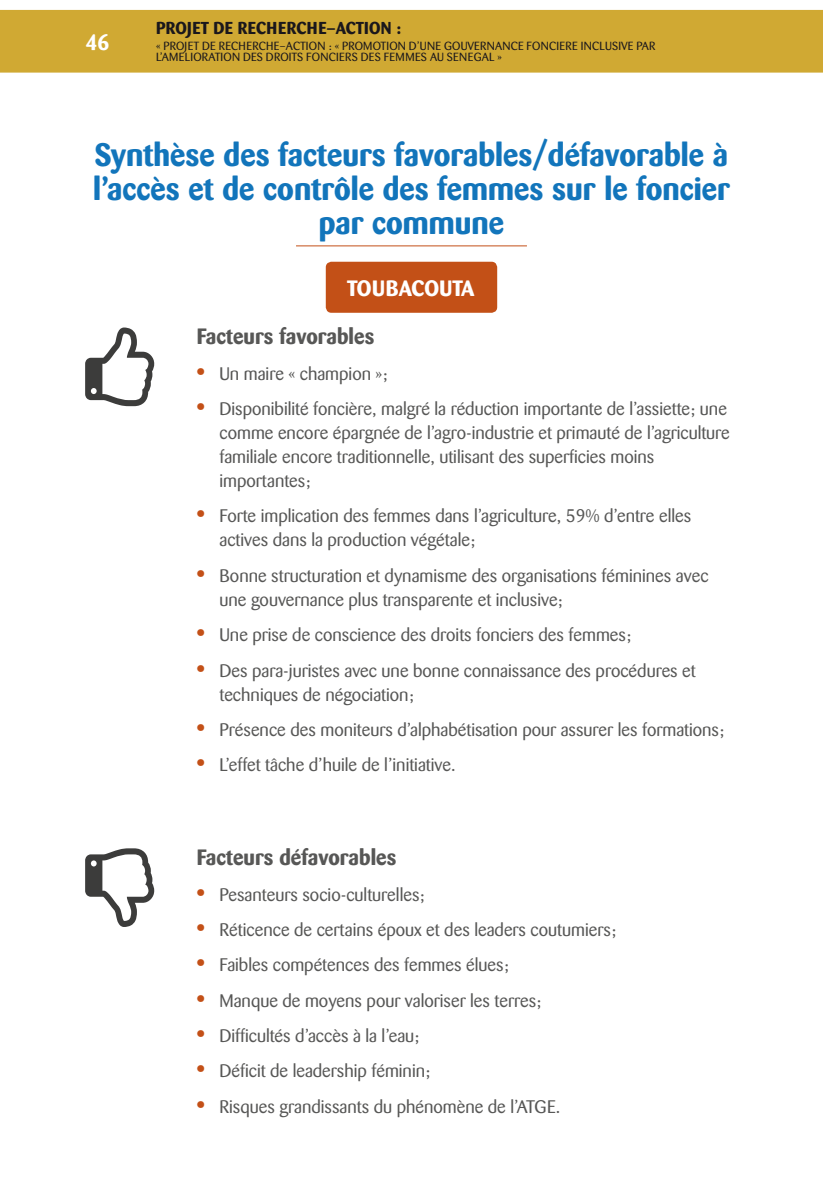
<style>
.page{position:relative;width:823px;height:1191px;background:#fff}
.page>*{position:absolute;margin:0;border:0;box-sizing:border-box;transform-origin:0 0}
.t1{font:700 32px/34px "Barmeno";color:#1275bb;text-align:center}
.t2{font:700 22px "Barmeno";color:#575756}
.t3{font:700 22px "Barmeno";color:#fff}
.t4{font:18px/24px "Barmeno";color:#575756}
.t5{font:700 17.2px "Barmeno";letter-spacing:.02em;color:#1a171c}
.t6{font:11.6px/10.8px "Barmeno";letter-spacing:.02em;color:#1a171c}
.s1{font-weight:700;font-size:24px;color:#c35017}
</style>
<div class="page">
<div style="left:0;top:10px;width:822px;height:63px;background:#d0a933"></div>
<hr style="left:296px;top:245px;width:230px;height:1px;background:#c35017">
<div style="left:325px;top:262px;width:172px;height:51px;background:#c35017;border-radius:6px"></div>
<svg style="left:85px;top:327px;width:69px;height:79px"></svg>
<svg style="left:85px;top:848px;width:69px;height:79px"></svg>
<p class="t3" style="left:86px;top:29px;width:25px">46</p>
<p class="t5" style="left:156px;top:18px;width:246px">PROJET DE RECHERCHE–ACTION :</p>
<p class="t6" style="left:156px;top:41px;width:500px">« PROJET DE RECHERCHE–ACTION : « PROMOTION D’UNE GOUVERNANCE FONCIERE INCLUSIVE PAR<br>L’AMELIORATION DES DROITS FONCIERS DES FEMMES AU SENEGAL »</p>
<h1 class="t1" style="left:93px;top:138px;width:637px">Synthèse des facteurs favorables/défavorable à l’accès et de contrôle des femmes sur le foncier par commune</h1>
<p class="t3" style="left:347px;top:275px;width:129px">TOUBACOUTA</p>
<p class="t2" style="left:197px;top:323px;width:179px">Facteurs favorables</p>
<p class="t4" style="left:197px;top:362px;width:192px"><span class="s1">•</span> Un maire « champion »;</p>
<p class="t4" style="left:219px;top:397px;width:511px;text-indent:-23px"><span class="s1">•</span> Disponibilité foncière, malgré la réduction importante de l’assiette; une comme encore épargnée de l’agro-industrie et primauté de l’agriculture familiale encore traditionnelle, utilisant des superficies moins importantes;</p>
<p class="t4" style="left:219px;top:504px;width:473px;text-indent:-23px"><span class="s1">•</span> Forte implication des femmes dans l’agriculture, 59% d’entre elles actives dans la production végétale;</p>
<p class="t4" style="left:219px;top:564px;width:490px;text-indent:-23px"><span class="s1">•</span> Bonne structuration et dynamisme des organisations féminines avec une gouvernance plus transparente et inclusive;</p>
<p class="t4" style="left:197px;top:623px;width:436px"><span class="s1">•</span> Une prise de conscience des droits fonciers des femmes;</p>
<p class="t4" style="left:219px;top:658px;width:477px;text-indent:-23px"><span class="s1">•</span> Des para-juristes avec une bonne connaissance des procédures et techniques de négociation;</p>
<p class="t4" style="left:197px;top:718px;width:529px"><span class="s1">•</span> Présence des moniteurs d’alphabétisation pour assurer les formations;</p>
<p class="t4" style="left:197px;top:753px;width:260px"><span class="s1">•</span> L’effet tâche d’huile de l’initiative.</p>
<p class="t2" style="left:197px;top:844px;width:201px">Facteurs défavorables</p>
<p class="t4" style="left:197px;top:882px;width:229px"><span class="s1">•</span> Pesanteurs socio-culturelles;</p>
<p class="t4" style="left:197px;top:917px;width:421px"><span class="s1">•</span> Réticence de certains époux et des leaders coutumiers;</p>
<p class="t4" style="left:197px;top:953px;width:313px"><span class="s1">•</span> Faibles compétences des femmes élues;</p>
<p class="t4" style="left:197px;top:988px;width:346px"><span class="s1">•</span> Manque de moyens pour valoriser les terres;</p>
<p class="t4" style="left:197px;top:1023px;width:224px"><span class="s1">•</span> Difficultés d’accès à la l’eau;</p>
<p class="t4" style="left:197px;top:1059px;width:235px"><span class="s1">•</span> Déficit de leadership féminin;</p>
<p class="t4" style="left:197px;top:1094px;width:365px"><span class="s1">•</span> Risques grandissants du phénomène de l’ATGE.</p>
</div>
